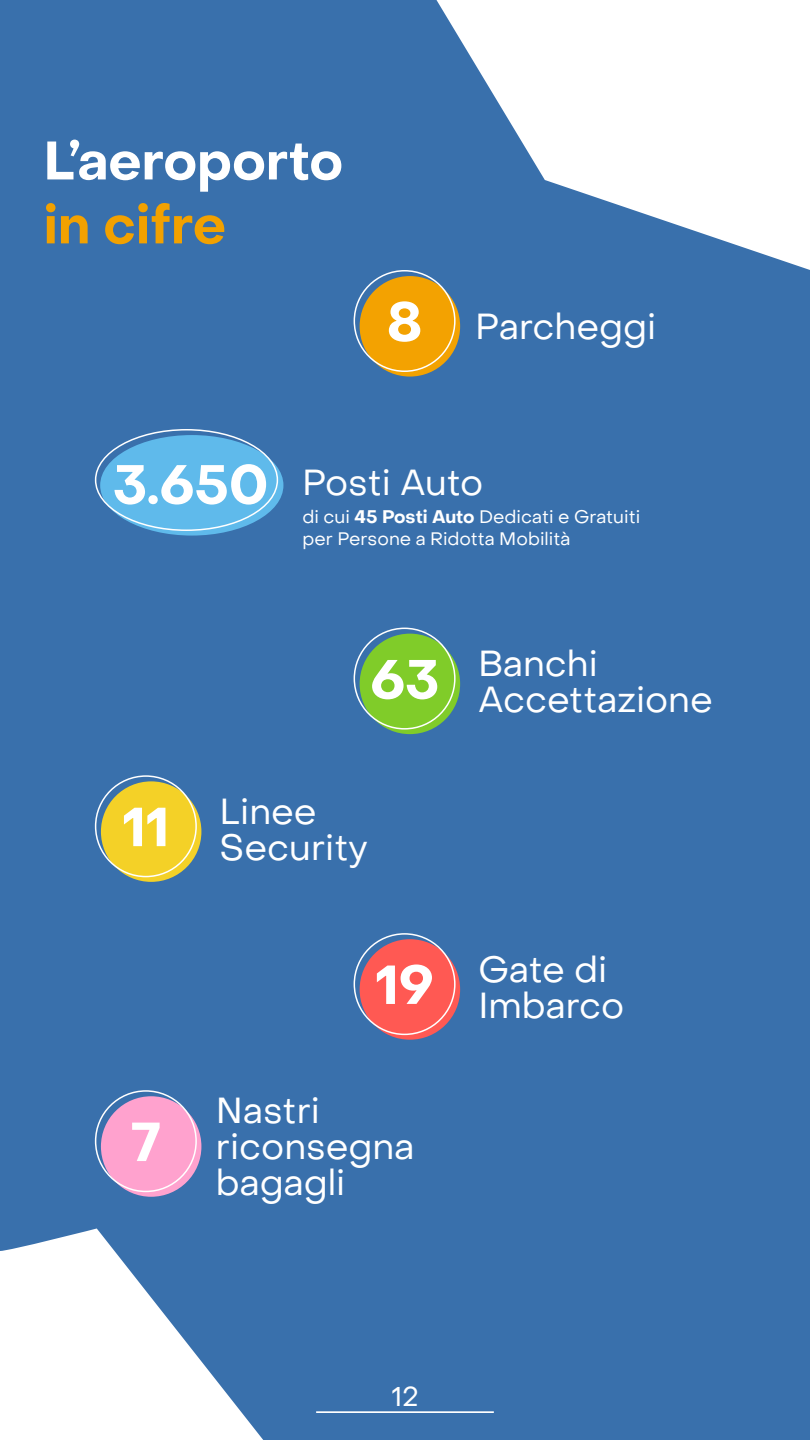
<style>
.page{position:relative;width:810px;height:1440px;background:#3970ac}
.page>*{position:absolute;margin:0;border:0;box-sizing:border-box;transform-origin:0 0}
.t1{font:700 54px "Object Sans";color:#fff}
.t2{font:700 53.32px "Object Sans";color:#fff}
.t3{font:700 53.32px "Object Sans";color:#f2a100}
.t4{font:36px/36px "Object Sans";color:#fff}
.t5{font:27px "Object Sans";color:#fff}
.t6{font:18px/21.6px "Object Sans";color:#fff}
.s1{font-weight:700;font-size:54px}
.s2{font-weight:700}
</style>
<div class="page">
<div style="left:360px;top:276px;width:100px;height:101px;background:#f3a201;border-radius:50%"></div>
<div style="left:354px;top:270px;width:102px;height:102px;border:2px solid #fff;border-radius:50%"></div>
<div style="left:100px;top:435px;width:183px;height:101px;background:#5fbaeb;border-radius:50%"></div>
<div style="left:360px;top:634px;width:100px;height:100px;background:#80cc29;border-radius:50%"></div>
<div style="left:354px;top:628px;width:102px;height:102px;border:2px solid #fff;border-radius:50%"></div>
<div style="left:101px;top:781px;width:100px;height:101px;background:#f4d127;border-radius:50%"></div>
<div style="left:95px;top:775px;width:102px;height:102px;border:2px solid #fff;border-radius:50%"></div>
<div style="left:360px;top:939px;width:100px;height:101px;background:#ff5953;border-radius:50%"></div>
<div style="left:354px;top:933px;width:102px;height:102px;border:2px solid #fff;border-radius:50%"></div>
<div style="left:101px;top:1096px;width:100px;height:101px;background:#ffa2ce;border-radius:50%"></div>
<div style="left:95px;top:1090px;width:102px;height:102px;border:2px solid #fff;border-radius:50%"></div>
<hr style="left:316px;top:1411px;width:178px;height:2px;background:#fff">
<svg style="left:437px;top:0;width:373px;height:270px;fill:#fff"></svg>
<svg style="left:0;top:1228px;width:263px;height:212px;fill:#fff"></svg>
<h2 class="t2" style="left:44px;top:128px;width:301px">L’aeroporto</h2>
<h2 class="t3" style="left:44px;top:192px;width:184px">in cifre</h2>
<p class="t4" style="left:387px;top:309px;width:271px"><span class="s1">8</span> Parcheggi</p>
<p class="t4" style="left:113px;top:465px;width:372px"><span class="s1">3.650</span> Posti Auto</p>
<p class="t6" style="left:303px;top:506px;width:339px">di cui <span class="s2">45 Posti Auto</span> Dedicati e Gratuiti per Persone a Ridotta Mobilità</p>
<h1 class="t1" style="left:122px;top:794px;width:48px">11</h1>
<h1 class="t1" style="left:131px;top:1109px;width:31px">7</h1>
<p class="t4" style="left:370px;top:646px;width:344px;text-align:center">Banchi<br><sup>63</sup> Accettazione</p>
<p class="t4" style="left:220px;top:793px;width:149px">Linee<br>Security</p>
<h1 class="t1" style="left:375px;top:952px;width:60px">19</h1>
<p class="t4" style="left:216px;top:1092px;width:200px">Nastri riconsegna bagagli</p>
<p class="t4" style="left:478px;top:951px;width:148px">Gate di<br>Imbarco</p>
<p class="t5" style="left:392px;top:1380px;width:28px">12</p>
</div>
